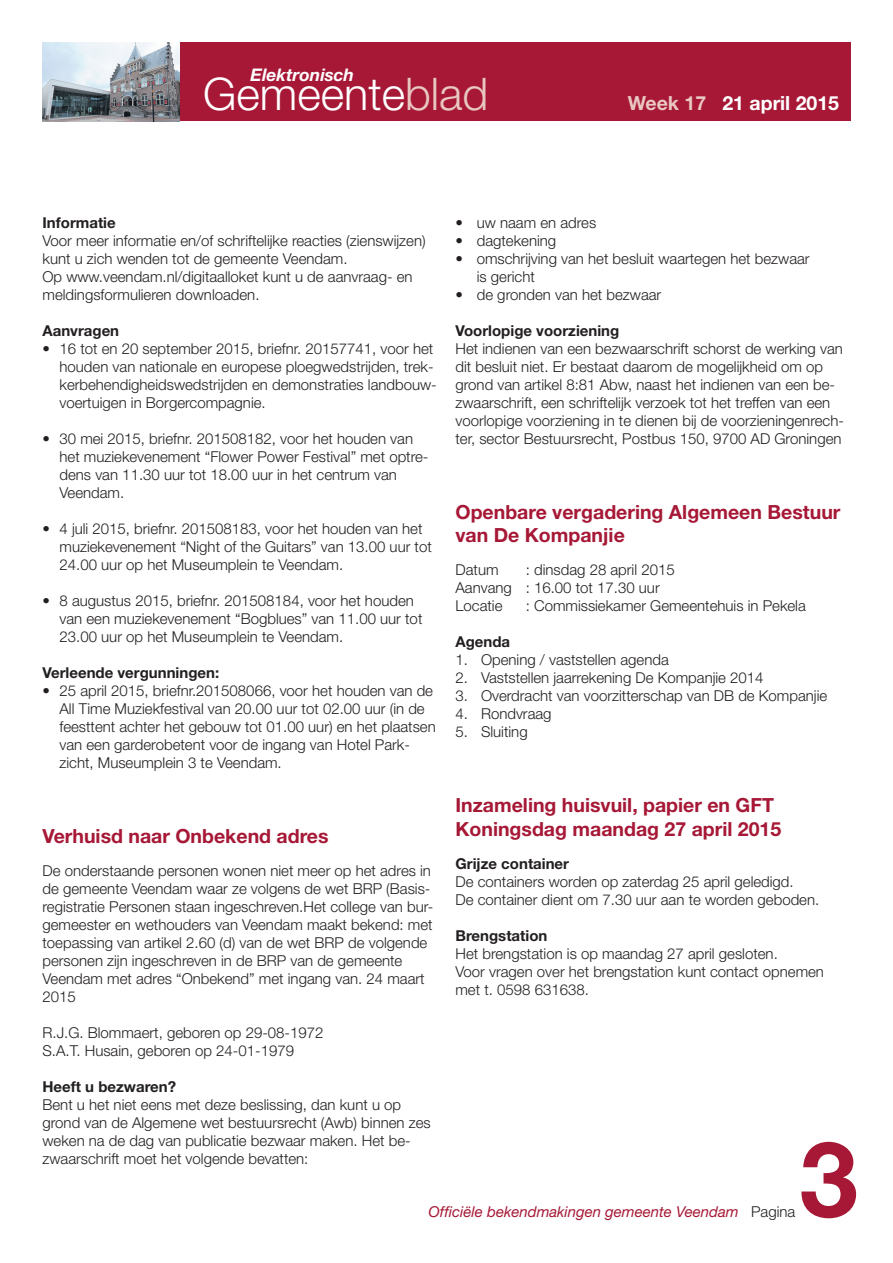
<style>
.page{position:relative;width:893px;height:1263px;background:#fff}
.page>*{position:absolute;margin:0;border:0;box-sizing:border-box;transform-origin:0 0}
.t1{font:700 105px "Helvetica Neue LT Std";color:#a61836}
.t2{font:300 45px "Helvetica Neue LT Std";color:#fff}
.t3{font:700 19.5px/23.4px "Helvetica Neue LT Std";color:#a61836}
.t4{font:700 19.5px "Helvetica Neue LT Std";color:#fff}
.t5{font:italic 700 17.4px "Helvetica Neue LT Std";color:#fff}
.t6{font:300 15px/18px "Helvetica Neue LT Std";color:#231f20}
.t7{font:700 15px "Helvetica Neue LT Std";color:#231f20}
.t8{font:italic 15px "Helvetica Neue LT Std";color:#a61836}
.s1{color:#e9c7c3}
.s2{font-weight:300;font-style:normal;color:#231f20}
</style>
<div class="page">
<div style="left:43px;top:43px;width:807px;height:78px;background:#a61836"></div>
<img style="left:43px;top:43px;width:137px;height:78px">
<p class="t5" style="left:250px;top:68px;width:105px">Elektronisch</p>
<h2 class="t2" style="left:203px;top:78px;width:287px">Gemeente<span class="s1">blad</span></h2>
<h3 class="t4" style="left:628px;top:97px;width:213px"><span class="s1">Week 17</span> 21 april 2015</h3>
<p class="t7" style="left:43px;top:217px;width:75px">Informatie</p>
<p class="t6" style="left:43px;top:233px;width:385px">Voor meer informatie en/of schriftelijke reacties (zienswijzen) kunt u zich wenden tot de gemeente Veendam.<br>Op www.veendam.nl/digitaalloket kunt u de aanvraag- en meldingsformulieren downloaden.</p>
<p class="t7" style="left:43px;top:325px;width:78px">Aanvragen</p>
<p class="t6" style="left:60px;top:341px;width:379px;text-indent:-17px">• 16 tot en 20 september 2015, briefnr. 20157741, voor het houden van nationale en europese ploegwedstrijden, trek&shy;kerbehendigheidswedstrijden en demonstraties landbouw&shy;voertuigen in Borgercompagnie.</p>
<p class="t6" style="left:60px;top:431px;width:370px;text-indent:-17px">• 30 mei 2015, briefnr. 201508182, voor het houden van het muziekevenement “Flower Power Festival” met optre&shy;dens van 11.30 uur tot 18.00 uur in het centrum van Veendam.</p>
<p class="t6" style="left:60px;top:521px;width:374px;text-indent:-17px">• 4 juli 2015, briefnr. 201508183, voor het houden van het muziekevenement “Night of the Guitars” van 13.00 uur tot<br>24.00 uur op het Museumplein te Veendam.</p>
<p class="t6" style="left:60px;top:593px;width:364px;text-indent:-17px">• 8 augustus 2015, briefnr. 201508184, voor het houden van een muziekevenement “Bogblues” van 11.00 uur tot<br>23.00 uur op het Museumplein te Veendam.</p>
<p class="t7" style="left:43px;top:667px;width:178px">Verleende vergunningen:</p>
<p class="t6" style="left:60px;top:683px;width:378px;text-indent:-17px">• 25 april 2015, briefnr.201508066, voor het houden van de All Time Muziekfestival van 20.00 uur tot 02.00 uur (in de feesttent achter het gebouw tot 01.00 uur) en het plaatsen van een garderobetent voor de ingang van Hotel Park&shy;zicht, Museumplein 3 te Veendam.</p>
<p class="t6" style="left:455px;top:215px;width:142px">• uw naam en adres</p>
<p class="t6" style="left:455px;top:233px;width:102px">• dagtekening</p>
<p class="t6" style="left:477px;top:251px;width:334px;text-indent:-21px">• omschrijving van het besluit waartegen het bezwaar is gericht</p>
<p class="t6" style="left:455px;top:287px;width:207px">• de gronden van het bezwaar</p>
<p class="t7" style="left:455px;top:325px;width:165px">Voorlopige voorziening</p>
<p class="t6" style="left:455px;top:341px;width:390px">Het indienen van een bezwaarschrift schorst de werking van dit besluit niet. Er bestaat daarom de mogelijkheid om op grond van artikel 8:81 Abw, naast het indienen van een be&shy;zwaarschrift, een schriftelijk verzoek tot het treffen van een voorlopige voorziening in te dienen bij de voorzieningenrech&shy;ter, sector Bestuursrecht, Postbus 150, 9700 AD Groningen</p>
<h3 class="t3" style="left:455px;top:502px;width:386px">Openbare vergadering Algemeen Bestuur van De Kompanjie</h3>
<p class="t6" style="left:455px;top:562px;width:45px">Datum</p>
<p class="t6" style="left:455px;top:562px;width:221px;text-indent:70px">: dinsdag 28 april 2015<br>Aanvang : 16.00 tot 17.30 uur<br>Locatie</p>
<p class="t6" style="left:526px;top:598px;width:282px">: Commissiekamer Gemeentehuis in Pekela</p>
<p class="t7" style="left:455px;top:636px;width:56px">Agenda</p>
<p class="t6" style="left:455px;top:652px;width:215px">1. Opening / vaststellen agenda</p>
<p class="t6" style="left:455px;top:670px;width:310px">2. Vaststellen jaarrekening De Kompanjie 2014</p>
<p class="t6" style="left:455px;top:688px;width:373px">3. Overdracht van voorzitterschap van DB de Kompanjie</p>
<p class="t6" style="left:455px;top:706px;width:98px">4. Rondvraag</p>
<p class="t6" style="left:455px;top:724px;width:74px">5. Sluiting</p>
<h3 class="t3" style="left:455px;top:795px;width:327px">Inzameling huisvuil, papier en GFT<br>Koningsdag maandag 27 april 2015</h3>
<p class="t7" style="left:455px;top:858px;width:115px">Grijze container</p>
<p class="t6" style="left:455px;top:874px;width:365px">De containers worden op zaterdag 25 april geledigd.<br>De container dient om 7.30 uur aan te worden geboden.</p>
<p class="t7" style="left:455px;top:930px;width:93px">Brengstation</p>
<p class="t6" style="left:455px;top:946px;width:370px">Het brengstation is op maandag 27 april gesloten.<br>Voor vragen over het brengstation kunt contact opnemen met t. 0598 631638.</p>
<h3 class="t3" style="left:43px;top:826px;width:288px">Verhuisd naar Onbekend adres</h3>
<p class="t6" style="left:43px;top:863px;width:392px">De onderstaande personen wonen niet meer op het adres in de gemeente Veendam waar ze volgens de wet BRP (Basis&shy;registratie Personen staan ingeschreven.Het college van bur&shy;gemeester en wethouders van Veendam maakt bekend: met toepassing van artikel 2.60 (d) van de wet BRP de volgende personen zijn ingeschreven in de BRP van de gemeente Veendam met adres “Onbekend” met ingang van. 24 maart 2015</p>
<p class="t6" style="left:43px;top:1025px;width:282px">R.J.G. Blommaert, geboren op 29-08-1972<br>S.A.T. Husain, geboren op 24-01-1979</p>
<p class="t7" style="left:43px;top:1081px;width:135px">Heeft u bezwaren?</p>
<p class="t6" style="left:43px;top:1097px;width:390px">Bent u het niet eens met deze beslissing, dan kunt u op grond van de Algemene wet bestuursrecht (Awb) binnen zes weken na de dag van publicatie bezwaar maken. Het be&shy;zwaarschrift moet het volgende bevatten:</p>
<h1 class="t1" style="left:800px;top:1142px;width:60px">3</h1>
<p class="t8" style="left:429px;top:1206px;width:368px">Officiële bekendmakingen gemeente Veendam <span class="s2">Pagina</span></p>
</div>
